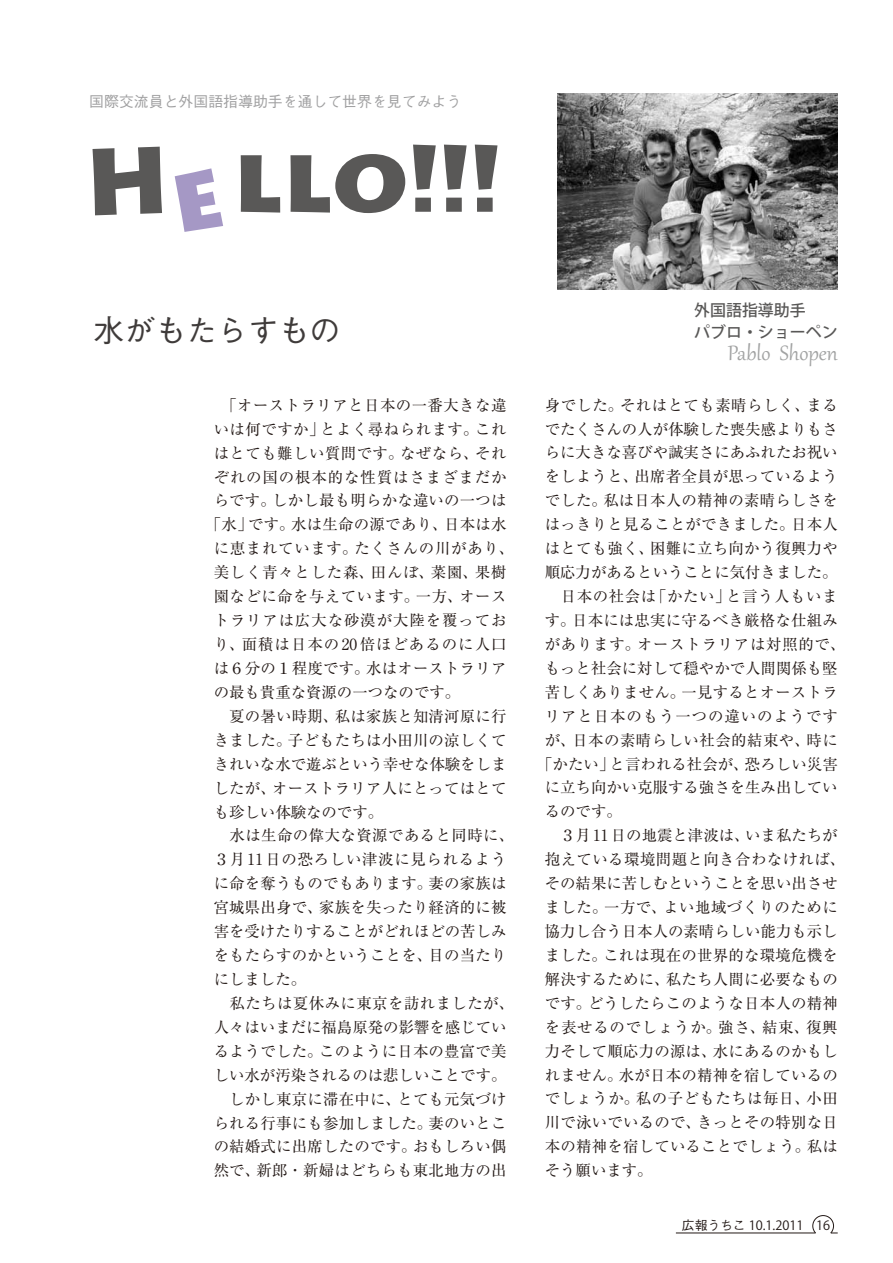
<style>
.page{position:relative;width:893px;height:1263px;background:#fff}
.page>*{position:absolute;margin:0;border:0;box-sizing:border-box;transform-origin:0 0}
.t1{font:500 30.9px "Gothic BBB Pr 6";color:#3f3b3a}
.t2{font:25.5px "Gabriola";color:#a2a3a3}
.t3{font:500 15.9px/22.4px "Koz Go Pro";color:#595857}
.t4{font:15.45px/23.9px "Ryumin Pro";letter-spacing:.015em;color:#231916}
.t5{font:15.45px "Ryumin Pro";letter-spacing:.06em;color:#231916}
.t6{font:15.45px "Ryumin Pro";letter-spacing:.045em;color:#231916}
.t7{font:15.45px/23.9px "Ryumin Pro";letter-spacing:.05em;color:#231916}
.t8{font:15.45px "Ryumin Pro";letter-spacing:.035em;color:#231916}
.t9{font:15.45px "Ryumin Pro";letter-spacing:.065em;color:#231916}
.t10{font:500 14.85px "Gothic BBB Pr 6";color:#a0a0a1}
.t11{font:12.75px "Koz Go Pro";color:#231916}
.s1{font-family:"Gothic BBB Pr 6";font-weight:500}
</style>
<div class="page">
<svg style="left:241px;top:145px;width:256px;height:68px"></svg>
<svg style="left:175px;top:168px;width:48px;height:64px"></svg>
<svg style="left:93px;top:147px;width:69px;height:68px"></svg>
<hr style="left:676px;top:1233px;width:139px;height:1px;background:#231916">
<svg style="left:812px;top:1215px;width:26px;height:19px"></svg>
<img style="left:557px;top:94px;width:281px;height:195px">
<p class="t10" style="left:89px;top:89px;width:374px">国際交流員と外国語指導助手を通して世界を見てみよう</p>
<h1 class="t1" style="left:94px;top:305px;width:248px">水がもたらすもの</h1>
<p class="t4" style="left:214px;top:392px;width:294px;text-align:right">　「オーストラリアと日本の一番大きな違これ</p>
<p class="t4" style="left:214px;top:416px;width:112px">いは何ですか」</p>
<p class="t8" style="left:320px;top:417px;width:160px">とよく尋ねられます。</p>
<p class="t4" style="left:214px;top:440px;width:191px">はとても難しい質問です。</p>
<p class="t5" style="left:214px;top:465px;width:294px">ぞれの国の根本的な性質はさまざまだか</p>
<p class="t4" style="left:272px;top:488px;width:236px">しかし最も明らかな違いの一つは</p>
<p class="t4" style="left:400px;top:440px;width:80px">なぜなら、</p>
<p class="t4" style="left:475px;top:440px;width:33px">それ</p>
<p class="t4" style="left:214px;top:488px;width:64px">らです。</p>
<p class="t4" style="left:291px;top:512px;width:158px">水は生命の源であり、</p>
<p class="t4" style="left:206px;top:512px;width:48px">「水」</p>
<p class="t4" style="left:248px;top:512px;width:48px">です。</p>
<p class="t4" style="left:444px;top:512px;width:64px">日本は水</p>
<p class="t6" style="left:214px;top:536px;width:145px">に恵まれています。</p>
<p class="t6" style="left:354px;top:536px;width:161px">たくさんの川があり、</p>
<p class="t7" style="left:214px;top:559px;width:162px">美しく青々とした森、</p>
<p class="t4" style="left:371px;top:559px;width:65px">田んぼ、</p>
<p class="t4" style="left:431px;top:559px;width:48px">菜園、</p>
<p class="t4" style="left:475px;top:559px;width:33px">果樹</p>
<p class="t4" style="left:214px;top:583px;width:207px">園などに命を与えています。</p>
<p class="t5" style="left:214px;top:608px;width:294px">トラリアは広大な砂漠が大陸を覆ってお</p>
<p class="t9" style="left:242px;top:632px;width:266px">面積は日本の20倍ほどあるのに人口</p>
<p class="t4" style="left:416px;top:583px;width:48px">一方、</p>
<p class="t4" style="left:459px;top:583px;width:49px">オース</p>
<p class="t4" style="left:214px;top:631px;width:32px">り、</p>
<p class="t4" style="left:214px;top:655px;width:157px">は６分の１程度です。</p>
<p class="t4" style="left:214px;top:679px;width:248px">の最も貴重な資源の一つなのです。</p>
<p class="t4" style="left:335px;top:703px;width:173px">私は家族と知清河原に行</p>
<p class="t4" style="left:366px;top:655px;width:142px">水はオーストラリア</p>
<p class="t4" style="left:288px;top:703px;width:220px;text-indent:-74px">　夏の暑い時期、<br>子どもたちは小田川の涼しくて</p>
<p class="t4" style="left:214px;top:727px;width:79px">きました。</p>
<p class="t4" style="left:214px;top:751px;width:294px">きれいな水で遊ぶという幸せな体験をしま</p>
<p class="t4" style="left:272px;top:775px;width:236px">オーストラリア人にとってはとて</p>
<p class="t4" style="left:214px;top:775px;width:64px">したが、</p>
<p class="t4" style="left:214px;top:799px;width:171px">も珍しい体験なのです。</p>
<p class="t4" style="left:214px;top:823px;width:302px">　水は生命の偉大な資源であると同時に、</p>
<p class="t6" style="left:214px;top:847px;width:294px">３月11 日の恐ろしい津波に見られるよう</p>
<p class="t4" style="left:429px;top:870px;width:79px">妻の家族は</p>
<p class="t4" style="left:319px;top:870px;width:189px;text-indent:-105px">に命を奪うものでもあります。<br>家族を失ったり経済的に被</p>
<p class="t4" style="left:214px;top:894px;width:111px">宮城県出身で、</p>
<p class="t4" style="left:214px;top:918px;width:294px">害を受けたりすることがどれほどの苦しみ</p>
<p class="t4" style="left:429px;top:942px;width:79px">目の当たり</p>
<p class="t4" style="left:214px;top:942px;width:220px">をもたらすのかということを、</p>
<p class="t4" style="left:214px;top:966px;width:94px">にしました。</p>
<p class="t4" style="left:214px;top:990px;width:302px">　私たちは夏休みに東京を訪れましたが、</p>
<p class="t4" style="left:214px;top:1014px;width:294px">人々はいまだに福島原発の影響を感じてい</p>
<p class="t4" style="left:319px;top:1038px;width:189px">このように日本の豊富で美</p>
<p class="t4" style="left:214px;top:1038px;width:111px">るようでした。</p>
<p class="t4" style="left:214px;top:1062px;width:294px">しい水が汚染されるのは悲しいことです。</p>
<p class="t4" style="left:397px;top:1086px;width:111px">とても元気づけ</p>
<p class="t4" style="left:214px;top:1086px;width:189px">　しかし東京に滞在中に、</p>
<p class="t4" style="left:413px;top:1110px;width:95px;text-indent:-199px">られる行事にも参加しました。<br>おもしろい偶</p>
<p class="t4" style="left:429px;top:1110px;width:79px">妻のいとこ</p>
<p class="t4" style="left:257px;top:1134px;width:251px;text-indent:-43px">の結婚式に出席したのです。<br>新郎・新婦はどちらも東北地方の出</p>
<p class="t4" style="left:214px;top:1157px;width:48px">然で、</p>
<p class="t3" style="left:694px;top:300px;width:145px">外国語指導助手<br>パブロ・ショーペン</p>
<h2 class="t2" style="left:728px;top:336px;width:112px">Pablo Shopen</h2>
<p class="t4" style="left:545px;top:392px;width:80px">身でした。</p>
<p class="t4" style="left:545px;top:416px;width:294px">でたくさんの人が体験した喪失感よりもさ</p>
<p class="t4" style="left:545px;top:440px;width:294px">らに大きな喜びや誠実さにあふれたお祝い</p>
<p class="t4" style="left:635px;top:464px;width:205px">出席者全員が思っているよう</p>
<p class="t4" style="left:620px;top:392px;width:191px">それはとても素晴らしく、</p>
<p class="t4" style="left:806px;top:392px;width:33px">まる</p>
<p class="t4" style="left:603px;top:464px;width:236px;text-indent:-59px">をしようと、<br>私は日本人の精神の素晴らしさを</p>
<p class="t4" style="left:545px;top:488px;width:64px">でした。</p>
<p class="t4" style="left:650px;top:511px;width:189px;text-indent:-105px">はっきりと見ることができました。<br>困難に立ち向かう復興力や</p>
<p class="t4" style="left:791px;top:511px;width:48px">日本人</p>
<p class="t4" style="left:545px;top:535px;width:111px">はとても強く、</p>
<p class="t4" style="left:545px;top:559px;width:294px">順応力があるということに気付きました。</p>
<p class="t8" style="left:726px;top:584px;width:113px">と言う人もいま</p>
<p class="t4" style="left:572px;top:583px;width:267px;text-indent:-27px">　日本の社会は<br>日本には忠実に守るべき厳格な仕組み</p>
<p class="t4" style="left:651px;top:583px;width:81px">「かたい」</p>
<p class="t4" style="left:545px;top:607px;width:32px">す。</p>
<p class="t6" style="left:637px;top:632px;width:210px">オーストラリアは対照的で、</p>
<p class="t4" style="left:545px;top:631px;width:97px">があります。</p>
<p class="t4" style="left:545px;top:655px;width:294px">もっと社会に対して穏やかで人間関係も堅</p>
<p class="t4" style="left:682px;top:679px;width:158px">一見するとオーストラ</p>
<p class="t4" style="left:545px;top:679px;width:142px">苦しくありません。</p>
<p class="t5" style="left:545px;top:704px;width:294px">リアと日本のもう一つの違いのようです</p>
<p class="t4" style="left:806px;top:727px;width:33px">時に</p>
<p class="t4" style="left:572px;top:727px;width:239px">日本の素晴らしい社会的結束や、</p>
<p class="t4" style="left:545px;top:727px;width:32px">が、</p>
<p class="t4" style="left:610px;top:751px;width:141px">と言われる社会が、</p>
<p class="t4" style="left:745px;top:751px;width:94px">恐ろしい災害</p>
<p class="t4" style="left:537px;top:751px;width:79px">「かたい」</p>
<p class="t4" style="left:545px;top:775px;width:294px">に立ち向かい克服する強さを生み出してい</p>
<p class="t4" style="left:545px;top:799px;width:79px">るのです。</p>
<p class="t4" style="left:745px;top:822px;width:94px">いま私たちが</p>
<p class="t4" style="left:545px;top:822px;width:206px">　３月11 日の地震と津波は、</p>
<p class="t4" style="left:545px;top:846px;width:302px">抱えている環境問題と向き合わなければ、</p>
<p class="t4" style="left:545px;top:870px;width:294px">その結果に苦しむということを思い出させ</p>
<p class="t4" style="left:663px;top:894px;width:176px">よい地域づくりのために</p>
<p class="t4" style="left:604px;top:894px;width:64px">一方で、</p>
<p class="t4" style="left:545px;top:894px;width:64px">ました。</p>
<p class="t4" style="left:545px;top:918px;width:294px">協力し合う日本人の素晴らしい能力も示し</p>
<p class="t4" style="left:603px;top:942px;width:236px">これは現在の世界的な環境危機を</p>
<p class="t4" style="left:545px;top:942px;width:64px">ました。</p>
<p class="t4" style="left:588px;top:966px;width:252px;text-indent:-43px">解決するために、<br>どうしたらこのような日本人の精神</p>
<p class="t4" style="left:666px;top:966px;width:173px">私たち人間に必要なもの</p>
<p class="t4" style="left:545px;top:990px;width:48px">です。</p>
<p class="t7" style="left:713px;top:1014px;width:126px;text-indent:-168px">を表せるのでしょうか。<br>水にあるのかもし</p>
<p class="t4" style="left:806px;top:1014px;width:33px">復興</p>
<p class="t4" style="left:762px;top:1014px;width:48px">結束、</p>
<p class="t4" style="left:718px;top:1014px;width:48px">強さ、</p>
<p class="t4" style="left:619px;top:1038px;width:220px;text-indent:-74px">力そして順応力の源は、<br>水が日本の精神を宿しているの</p>
<p class="t4" style="left:545px;top:1062px;width:79px">れません。</p>
<p class="t4" style="left:636px;top:1086px;width:175px">私の子どもたちは毎日、</p>
<p class="t4" style="left:545px;top:1086px;width:96px">でしょうか。</p>
<p class="t4" style="left:806px;top:1086px;width:33px">小田</p>
<p class="t4" style="left:545px;top:1109px;width:157px">川で泳いでいるので、</p>
<p class="t4" style="left:697px;top:1109px;width:142px">きっとその特別な日</p>
<p class="t4" style="left:545px;top:1133px;width:267px">本の精神を宿していることでしょう。そう願います。</p>
<p class="t4" style="left:807px;top:1133px;width:33px">私は</p>
<p class="t11" style="left:682px;top:1217px;width:123px"><span class="s1">広報うちこ</span> 10.1.2011</p>
<p class="t11" style="left:816px;top:1217px;width:16px">16</p>
</div>
